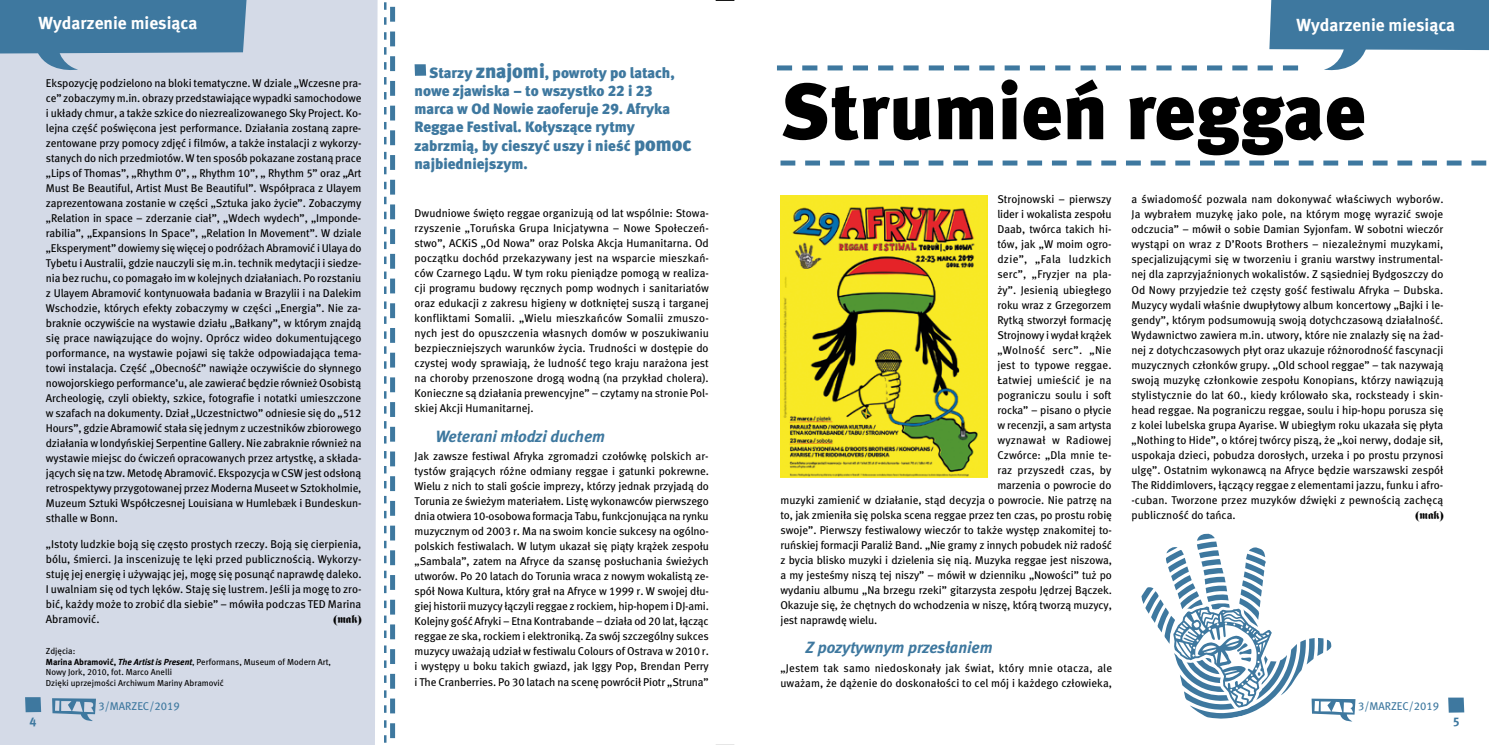
<style>
.page{position:relative;width:1489px;height:745px;background:#fff}
.page>*{position:absolute;margin:0;border:0;box-sizing:border-box;transform-origin:0 0}
.t1{font:79.5px "Meta Black CELF";color:#000}
.t2{font:17.5px "Meta Bold CELF";color:#fff}
.t3{font:italic 16.25px "Meta Bold CELF";color:#3e789f}
.t4{font:15px/18.2px "Meta Black CELF";letter-spacing:-.005em;color:#3e789f}
.t5{font:12.5px "Meta Bold CELF";color:#3e789f}
.t6{font:11.25px/15px "Meta Book CELF";color:#000;text-align:justify}
.t7{font:11.25px "Meta Book CELF";color:#3e789f}
.t8{font:11.25px "Frankenstein";color:#000}
.t9{font:8.75px/10.5px "Meta Book CELF";color:#000}
.s1{font-family:"Meta Bold CELF"}
.s2{font-family:"Meta Bold CELF";font-style:italic}
.s3{font-size:20px}
</style>
<div class="page">
<div style="left:0;top:0;width:377px;height:744px;background:#d4dae7"></div>
<svg style="left:52px;top:697px;width:44px;height:24px"></svg>
<svg style="left:25px;top:696px;width:16px;height:15px"></svg>
<svg style="left:414px;top:64px;width:12px;height:12px"></svg>
<svg style="left:384px;top:2px;width:11px;height:741px"></svg>
<svg style="left:0;top:0;width:246px;height:75px;background:#6793b3"></svg>
<svg style="left:1448px;top:697px;width:15px;height:15px"></svg>
<img style="left:780px;top:195px;width:207px;height:282px">
<svg style="left:1141px;top:533px;width:214px;height:189px"></svg>
<svg style="left:780px;top:160px;width:707px;height:5px"></svg>
<svg style="left:715px;top:0;width:19px;height:1px"></svg>
<svg style="left:716px;top:744px;width:18px;height:1px"></svg>
<svg style="left:777px;top:0;width:712px;height:71px"></svg>
<h2 class="t2" style="left:39px;top:12px;width:160px">Wydarzenie miesiąca</h2>
<p class="t6" style="left:46px;top:75px;width:317px">Ekspozycję podzielono na bloki tematyczne. W dziale „Wczesne pra&shy;ce” zobaczymy m.in. obrazy przedstawiające wypadki samochodowe i układy chmur, a także szkice do niezrealizowanego Sky Project. Ko&shy;lejna część poświęcona jest performance. Działania zostaną zapre&shy;zentowane przy pomocy zdjęć i filmów, a także instalacji z wykorzy&shy;stanych do nich przedmiotów. W ten sposób pokazane zostaną prace „Lips of Thomas”, „Rhythm 0”, „ Rhythm 10”, „ Rhythm 5” oraz „Art Must Be Beautiful, Artist Must Be Beautiful”. Współpraca z Ulayem zaprezentowana zostanie w części „Sztuka jako życie”. Zobaczymy „Relation in space – zderzanie ciał”, „Wdech wydech”, „Imponde&shy;rabilia”, „Expansions In Space”, „Relation In Movement”. W dziale „Eksperyment” dowiemy się więcej o podróżach Abramović i Ulaya do Tybetu i Australii, gdzie nauczyli się m.in. technik medytacji i siedze&shy;nia bez ruchu, co pomagało im w kolejnych działaniach. Po rozstaniu z Ulayem Abramović kontynuowała badania w Brazylii i na Dalekim Wschodzie, których efekty zobaczymy w części „Energia”. Nie za&shy;braknie oczywiście na wystawie działu „Bałkany”, w którym znajdą się prace nawiązujące do wojny. Oprócz wideo dokumentującego porformance, na wystawie pojawi się także odpowiadająca tema&shy;towi instalacja. Część „Obecność” nawiąże oczywiście do słynnego nowojorskiego performance’u, ale zawierać będzie również Osobistą Archeologię, czyli obiekty, szkice, fotografie i notatki umieszczone w szafach na dokumenty. Dział „Uczestnictwo” odniesie się do „512<br>Hours”, gdzie Abramowić stała się jednym z uczestników zbiorowego działania w londyńskiej Serpentine Gallery. Nie zabraknie również na wystawie miejsc do ćwiczeń opracowanych przez artystkę, a składa&shy;jących się na tzw. Metodę Abramović. Ekspozycja w CSW jest odsłoną retrospektywy przygotowanej przez Moderna Museet w Sztokholmie, Muzeum Sztuki Współczesnej Louisiana w Humlebæk i Bundeskun&shy;sthalle w Bonn.</p>
<p class="t6" style="left:46px;top:536px;width:317px">„Istoty ludzkie boją się często prostych rzeczy. Boją się cierpienia, bólu, śmierci. Ja inscenizuję te lęki przed publicznością. Wykorzy&shy;stuję jej energię i używając jej, mogę się posunąć naprawdę daleko.<br>I uwalniam się od tych lęków. Staję się lustrem. Jeśli ja mogę to zro&shy;bić, każdy może to zrobić dla siebie” – mówiła podczas TED Marina Abramović.</p>
<p class="t8" style="left:333px;top:612px;width:29px">(mak)</p>
<p class="t9" style="left:46px;top:645px;width:287px">Zdjęcia:<br><span class="s1">Marina Abramović,</span> <span class="s2">The Artist is Present</span>, Performans, Museum of Modern Art, Nowy Jork, 2010, fot. Marco Anelli<br>Dzięki uprzejmości Archiwum Mariny Abramović</p>
<p class="t5" style="left:30px;top:713px;width:9px">4</p>
<p class="t7" style="left:98px;top:698px;width:83px">3/MARZEC/2019</p>
<h3 class="t4" style="left:414px;top:63px;width:279px;text-indent:15px">Starzy <span class="s3">znajomi</span>, powroty po latach, nowe zjawiska – to wszystko 22 i 23 marca w Od Nowie zaoferuje 29. Afryka<br>Reggae Festival. Kołyszące rytmy zabrzmią, by cieszyć uszy i nieść <span class="s3">pomoc </span>najbiedniejszym.</h3>
<p class="t6" style="left:414px;top:206px;width:296px">Dwudniowe święto reggae organizują od lat wspólnie: Stowa&shy;rzyszenie „Toruńska Grupa Inicjatywna – Nowe Społeczeń&shy;stwo”, ACKiS „Od Nowa” oraz Polska Akcja Humanitarna. Od początku dochód przekazywany jest na wsparcie mieszkań&shy;ców Czarnego Lądu. W tym roku pieniądze pomogą w realiza&shy;cji programu budowy ręcznych pomp wodnych i sanitariatów oraz edukacji z zakresu higieny w dotkniętej suszą i targanej konfliktami Somalii. „Wielu mieszkańców Somalii zmuszo&shy;nych jest do opuszczenia własnych domów w poszukiwaniu bezpieczniejszych warunków życia. Trudności w dostępie do czystej wody sprawiają, że ludność tego kraju narażona jest na choroby przenoszone drogą wodną (na przykład cholera).<br>Konieczne są działania prewencyjne” – czytamy na stronie Pol&shy;skiej Akcji Humanitarnej.</p>
<h3 class="t3" style="left:436px;top:425px;width:171px">Weterani młodzi duchem</h3>
<p class="t6" style="left:414px;top:448px;width:296px">Jak zawsze festiwal Afryka zgromadzi czołówkę polskich ar&shy;tystów grających różne odmiany reggae i gatunki pokrewne.<br>Wielu z nich to stali goście imprezy, którzy jednak przyjadą do Torunia ze świeżym materiałem. Listę wykonawców pierwszego dnia otwiera 10-osobowa formacja Tabu, funkcjonująca na rynku muzycznym od 2003 r. Ma na swoim koncie sukcesy na ogólno&shy;polskich festiwalach. W lutym ukazał się piąty krążek zespołu „Sambala”, zatem na Afryce da szansę posłuchania świeżych utworów. Po 20 latach do Torunia wraca z nowym wokalistą ze&shy;spół Nowa Kultura, który grał na Afryce w 1999 r. W swojej dłu&shy;giej historii muzycy łączyli reggae z rockiem, hip-hopem i DJ-ami.<br>Kolejny gość Afryki – Etna Kontrabande – działa od 20 lat, łącząc reggae ze ska, rockiem i elektroniką. Za swój szczególny sukces muzycy uważają udział w festiwalu Colours of Ostrava w 2010 r. i występy u boku takich gwiazd, jak Iggy Pop, Brendan Perry i The Cranberries. Po 30 latach na scenę powrócił Piotr „Struna”</p>
<h2 class="t2" style="left:1296px;top:13px;width:160px">Wydarzenie miesiąca</h2>
<h1 class="t1" style="left:780px;top:63px;width:587px">Strumień reggae</h1>
<p class="t6" style="left:1131px;top:192px;width:313px">a świadomość pozwala nam dokonywać właściwych wyborów.<br>Ja wybrałem muzykę jako pole, na którym mogę wyrazić swoje odczucia” – mówił o sobie Damian Syjonfam. W sobotni wieczór wystąpi on wraz z D’Roots Brothers – niezależnymi muzykami, specjalizującymi się w tworzeniu i graniu warstwy instrumental&shy;nej dla zaprzyjaźnionych wokalistów. Z sąsiedniej Bydgoszczy do Od Nowy przyjedzie też częsty gość festiwalu Afryka – Dubska.<br>Muzycy wydali właśnie dwupłytowy album koncertowy „Bajki i le&shy;gendy”, którym podsumowują swoją dotychczasową działalność.<br>Wydawnictwo zawiera m.in. utwory, które nie znalazły się na żad&shy;nej z dotychczasowych płyt oraz ukazuje różnorodność fascynacji muzycznych członków grupy. „Old school reggae” – tak nazywają swoją muzykę członkowie zespołu Konopians, którzy nawiązują stylistycznie do lat 60., kiedy królowało ska, rocksteady i skin&shy;head reggae. Na pograniczu reggae, soulu i hip-hopu porusza się z kolei lubelska grupa Ayarise. W ubiegłym roku ukazała się płyta „Nothing to Hide”, o której twórcy piszą, że „koi nerwy, dodaje sił, uspokaja dzieci, pobudza dorosłych, urzeka i po prostu przynosi ulgę”. Ostatnim wykonawcą na Afryce będzie warszawski zespół The Riddimlovers, łączący reggae z elementami jazzu, funku i afro--cuban. Tworzone przez muzyków dźwięki z pewnością zachęcą publiczność do tańca.</p>
<p class="t6" style="left:997px;top:192px;width:116px">Strojnowski – pierwszy lider i wokalista zespołu Daab, twórca takich hi&shy;tów, jak „W moim ogro&shy;dzie”, „Fala ludzkich serc”, „Fryzjer na pla&shy;ży”. Jesienią ubiegłego roku wraz z Grzegorzem Rytką stworzył formację Strojnowy i wydał krążek „Wolność serc”. „Nie jest to typowe reggae.<br>Łatwiej umieścić je na pograniczu soulu i soft rocka” – pisano o płycie w recenzji, a sam artysta wyznawał w Radiowej Czwórce: „Dla mnie te&shy;raz przyszedł czas, by marzenia o powrocie do</p>
<p class="t6" style="left:780px;top:492px;width:333px">muzyki zamienić w działanie, stąd decyzja o powrocie. Nie patrzę na to, jak zmieniła się polska scena reggae przez ten czas, po prostu robię swoje”. Pierwszy festiwalowy wieczór to także występ znakomitej to&shy;ruńskiej formacji Paraliż Band. „Nie gramy z innych pobudek niż radość z bycia blisko muzyki i dzielenia się nią. Muzyka reggae jest niszowa, a my jesteśmy niszą tej niszy” – mówił w dzienniku „Nowości” tuż po wydaniu albumu „Na brzegu rzeki” gitarzysta zespołu Jędrzej Bączek.<br>Okazuje się, że chętnych do wchodzenia w niszę, którą tworzą muzycy, jest naprawdę wielu.</p>
<h3 class="t3" style="left:805px;top:636px;width:189px">Z pozytywnym przesłaniem</h3>
<p class="t6" style="left:780px;top:659px;width:333px">„Jestem tak samo niedoskonały jak świat, który mnie otacza, ale uważam, że dążenie do doskonałości to cel mój i każdego człowieka,</p>
<p class="t8" style="left:1415px;top:508px;width:29px">(mak)</p>
<p class="t7" style="left:1357px;top:699px;width:83px">3/MARZEC/2019</p>
<p class="t5" style="left:1452px;top:713px;width:8px">5</p>
</div>
